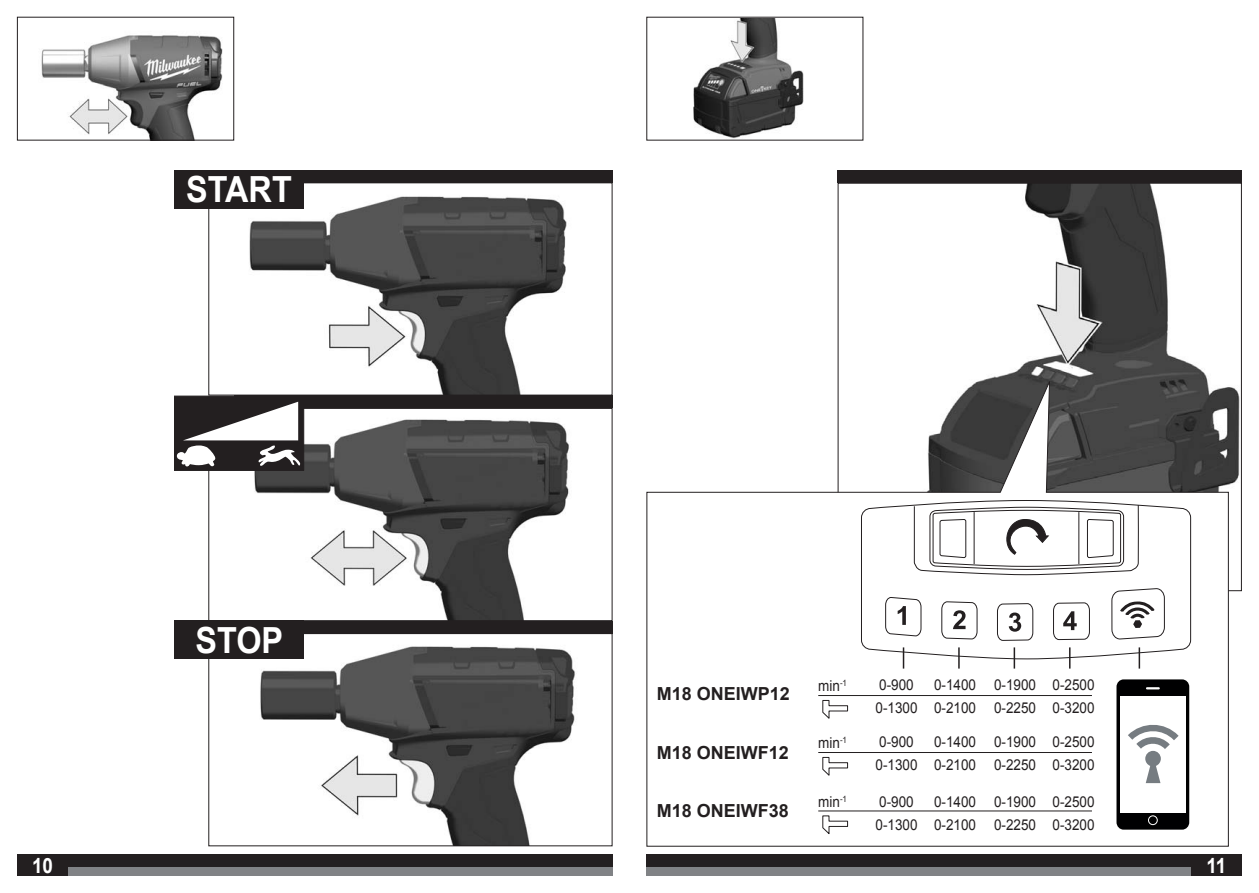
<style>
.page{position:relative;width:1259px;height:893px;background:#fff}
.page>*{position:absolute;margin:0;border:0;box-sizing:border-box;transform-origin:0 0}
.t1{font:700 36px "Arial";color:#fff;scale:.9 1}
.t2{font:700 21px "Arial";color:#fff;scale:.9 1}
.t3{font:700 18px "Arial";color:#231f20}
.t4{font:15px/22.8px "Arial";color:#231f20;text-align:right;scale:.9 1}
</style>
<div class="page">
<div style="left:17px;top:855px;width:595px;height:21px;background:#231f20"></div>
<div style="left:68px;top:867px;width:544px;height:9px;background:#808285"></div>
<div style="left:646px;top:855px;width:596px;height:21px;background:#231f20"></div>
<div style="left:646px;top:867px;width:545px;height:9px;background:#808285"></div>
<img style="left:990px;top:185px;width:249px;height:300px">
<svg style="left:646px;top:378px;width:583px;height:469px"></svg>
<svg style="left:861px;top:500px;width:330px;height:159px"></svg>
<svg style="left:913px;top:504px;width:226px;height:71px"></svg>
<svg style="left:1053px;top:603px;width:37px;height:37px"></svg>
<svg style="left:997px;top:603px;width:36px;height:38px"></svg>
<svg style="left:941px;top:602px;width:36px;height:37px"></svg>
<svg style="left:885px;top:597px;width:36px;height:39px"></svg>
<svg style="left:1111px;top:588px;width:54px;height:52px"></svg>
<img style="left:693px;top:19px;width:111px;height:119px">
<div style="left:837px;top:170px;width:405px;height:13px;background:#231f20"></div>
<svg style="left:821px;top:698px;width:28px;height:25px"></svg>
<svg style="left:821px;top:755px;width:28px;height:25px"></svg>
<svg style="left:821px;top:814px;width:28px;height:24px"></svg>
<hr style="left:818px;top:695px;width:274px;height:1px;background:#231f20">
<hr style="left:818px;top:752px;width:274px;height:1px;background:#231f20">
<hr style="left:818px;top:811px;width:274px;height:1px;background:#231f20">
<hr style="left:902px;top:647px;width:2px;height:22px;background:#231f20">
<svg style="left:958px;top:647px;width:1px;height:22px"></svg>
<hr style="left:1013px;top:647px;width:2px;height:22px;background:#231f20">
<svg style="left:1069px;top:647px;width:1px;height:22px"></svg>
<hr style="left:1138px;top:647px;width:2px;height:22px;background:#231f20">
<img style="left:41px;top:35px;width:182px;height:104px">
<div style="left:17px;top:17px;width:217px;height:124px;border:1px solid #231f20"></div>
<img style="left:210px;top:196px;width:357px;height:197px">
<div style="left:234px;top:170px;width:378px;height:13px;background:#231f20"></div>
<img style="left:254px;top:413px;width:315px;height:206px">
<div style="left:208px;top:408px;width:404px;height:213px;border:1px solid #231f20"></div>
<div style="left:234px;top:395px;width:378px;height:13px;background:#231f20"></div>
<img style="left:260px;top:646px;width:315px;height:198px">
<div style="left:208px;top:633px;width:404px;height:213px;border:1px solid #231f20"></div>
<div style="left:234px;top:621px;width:378px;height:12px;background:#231f20"></div>
<div style="left:174px;top:170px;width:130px;height:38px;background:#231f20"></div>
<div style="left:174px;top:621px;width:130px;height:38px;background:#231f20"></div>
<svg style="left:174px;top:396px;width:130px;height:75px"></svg>
<div style="left:1116px;top:679px;width:73px;height:151px;background:#000001;border-radius:7px"></div>
<svg style="left:1146px;top:687px;width:13px;height:2px"></svg>
<div style="left:1148px;top:816px;width:9px;height:9px;border:1px solid #fff;border-radius:50%"></div>
<div style="left:1120px;top:696px;width:65px;height:117px;background:#fff"></div>
<svg style="left:1128px;top:724px;width:50px;height:59px"></svg>
<h1 class="t1" style="left:186px;top:170px;width:119px">START</h1>
<h1 class="t1" style="left:195px;top:620px;width:99px">STOP</h1>
<p class="t3" style="left:657px;top:684px;width:135px">M18 ONEIWP12</p>
<p class="t3" style="left:657px;top:743px;width:134px">M18 ONEIWF12</p>
<p class="t3" style="left:657px;top:800px;width:134px">M18 ONEIWF38</p>
<p class="t4" style="left:818px;top:675px;width:33px">min<sup>-1</sup></p>
<p class="t4" style="left:818px;top:732px;width:33px">min<sup>-1</sup></p>
<p class="t4" style="left:818px;top:790px;width:33px">min<sup>-1</sup></p>
<p class="t4" style="left:875px;top:674px;width:245px">0-1400 0-1900 0-2500<br>0-1300 0-2100 0-2250 0-3200</p>
<p class="t4" style="left:879px;top:731px;width:40px">0-900</p>
<p class="t4" style="left:879px;top:674px;width:40px">0-900</p>
<p class="t4" style="left:875px;top:731px;width:245px">0-1400 0-1900 0-2500<br>0-1300 0-2100 0-2250 0-3200</p>
<p class="t4" style="left:879px;top:791px;width:40px">0-900</p>
<p class="t4" style="left:875px;top:791px;width:245px">0-1400 0-1900 0-2500<br>0-1300 0-2100 0-2250 0-3200</p>
<h2 class="t2" style="left:32px;top:854px;width:25px">10</h2>
<h2 class="t2" style="left:1206px;top:854px;width:24px">11</h2>
</div>
